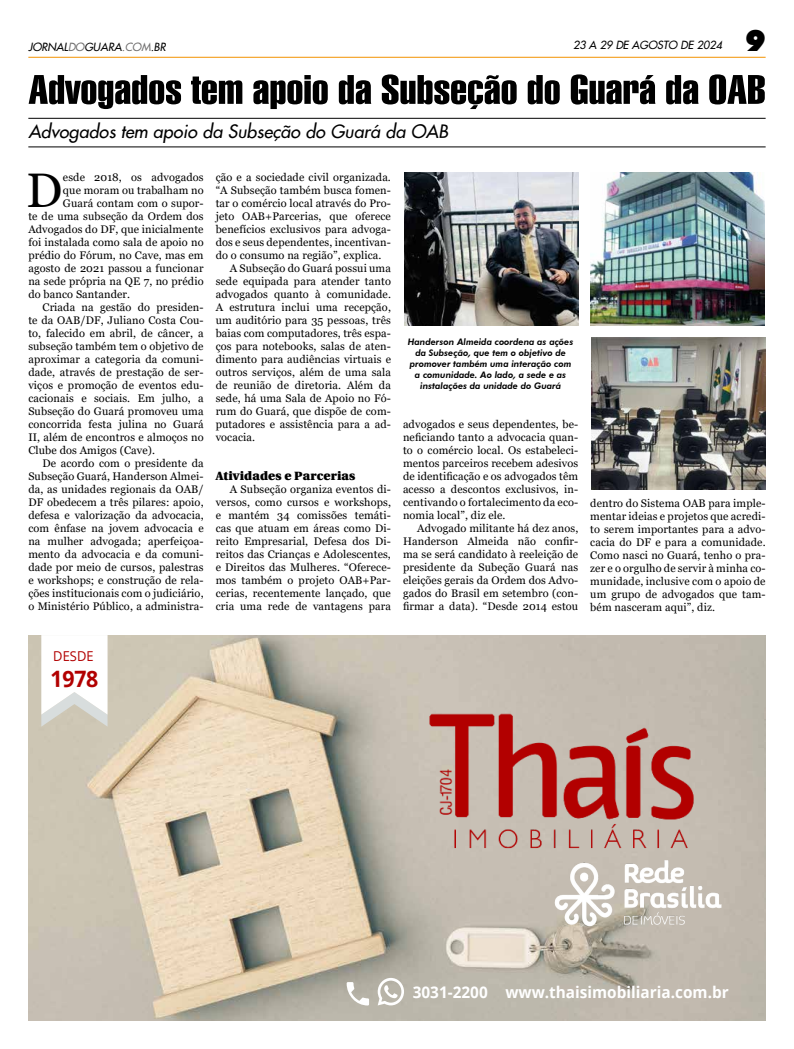
<style>
.page{position:relative;width:794px;height:1049px;background:#fff}
.page>*{position:absolute;margin:0;border:0;box-sizing:border-box;transform-origin:0 0}
.t1{font:48.5px "Georgia";color:#000}
.t2{font:40px "Swiss 911 BT Extra Compressed";color:#000;scale:1.25 1}
.t3{font:900 29.6px "Futura BT";color:#000}
.t4{font:700 22.5px "Open Sans";color:#b20000;scale:.96 1}
.t5{font:italic 18px "Futura 2";color:#000}
.t6{font:700 16.1px "Open Sans";color:#fff;scale:.96 1}
.t7{font:13.6px "Open Sans";color:#b20000;scale:.96 1}
.t8{font:900 12px "Utopia";letter-spacing:.01em;color:#000}
.t9{font:11px/13px "Georgia";letter-spacing:.01em;color:#000;text-align:justify}
.t10{font:italic 11px "Futura 2";color:#000}
.t11{font:italic 800 9px/11px "Futura BT";color:#000;text-align:center}
.s1{color:#706f6f}
</style>
<div class="page">
<hr style="left:28px;top:57px;width:737px;height:1px;background:#f39200">
<img style="left:28px;top:635px;width:737px;height:385px">
<img style="left:378px;top:646px;width:367px;height:217px">
<img style="left:532px;top:848px;width:206px;height:94px">
<svg style="left:41px;top:635px;width:67px;height:92px"></svg>
<svg style="left:378px;top:978px;width:26px;height:27px"></svg>
<svg style="left:347px;top:982px;width:22px;height:23px"></svg>
<hr style="left:28px;top:118px;width:737px;height:1px;background:#000">
<hr style="left:28px;top:147px;width:737px;height:1px;background:#000">
<img style="left:590px;top:173px;width:174px;height:152px">
<img style="left:404px;top:173px;width:174px;height:152px">
<img style="left:591px;top:337px;width:174px;height:153px">
<p class="t10" style="left:28px;top:39px;width:139px">JORNAL<span class="s1">DO</span>GUARA<span class="s1">.COM</span>.BR</p>
<p class="t10" style="left:573px;top:37px;width:150px">23 A 29 DE AGOSTO DE 2024</p>
<h3 class="t3" style="left:745px;top:22px;width:22px">9</h3>
<h2 class="t2" style="left:28px;top:67px;width:591px">Advogados tem apoio da Subseção do Guará da OAB</h2>
<h3 class="t5" style="left:28px;top:120px;width:421px">Advogados tem apoio da Subseção do Guará da OAB</h3>
<h1 class="t1" style="left:26px;top:161px;width:38px">D</h1>
<p class="t9" style="left:63px;top:171px;width:142px">esde 2018, os advogados</p>
<p class="t9" style="left:63px;top:184px;width:142px">que moram ou trabalham no</p>
<p class="t9" style="left:63px;top:197px;width:142px">Guará contam com o supor-</p>
<p class="t9" style="left:28px;top:210px;width:177px">te de uma subseção da Ordem dos</p>
<p class="t9" style="left:28px;top:223px;width:177px">Advogados do DF, que inicialmente</p>
<p class="t9" style="left:28px;top:236px;width:177px">foi instalada como sala de apoio no</p>
<p class="t9" style="left:28px;top:249px;width:177px">prédio do Fórum, no Cave, mas em</p>
<p class="t9" style="left:28px;top:262px;width:177px">agosto de 2021 passou a funcionar</p>
<p class="t9" style="left:28px;top:275px;width:177px">na sede própria na QE 7, no prédio</p>
<p class="t9" style="left:28px;top:288px;width:103px">do banco Santander.</p>
<p class="t9" style="left:43px;top:301px;width:163px">Criada na gestão do presiden-</p>
<p class="t9" style="left:28px;top:314px;width:177px">te da OAB/DF, Juliano Costa Cou-</p>
<p class="t9" style="left:28px;top:327px;width:177px">to, falecido em abril, de câncer, a</p>
<p class="t9" style="left:28px;top:340px;width:177px">subseção também tem o objetivo de</p>
<p class="t9" style="left:28px;top:353px;width:177px">aproximar a categoria da comuni-</p>
<p class="t9" style="left:28px;top:366px;width:177px">dade, através de prestação de ser-</p>
<p class="t9" style="left:28px;top:379px;width:177px">viços e promoção de eventos edu-</p>
<p class="t9" style="left:28px;top:392px;width:177px">cacionais e sociais. Em julho, a</p>
<p class="t9" style="left:28px;top:405px;width:177px">Subseção do Guará promoveu uma</p>
<p class="t9" style="left:28px;top:418px;width:177px">concorrida festa julina no Guará</p>
<p class="t9" style="left:28px;top:431px;width:177px">II, além de encontros e almoços no</p>
<p class="t9" style="left:28px;top:444px;width:128px">Clube dos Amigos (Cave).</p>
<p class="t9" style="left:43px;top:457px;width:163px">De acordo com o presidente da</p>
<p class="t9" style="left:28px;top:470px;width:177px">Subseção Guará, Handerson Almei-</p>
<p class="t9" style="left:28px;top:483px;width:177px">da, as unidades regionais da OAB/</p>
<p class="t9" style="left:28px;top:496px;width:177px">DF obedecem a três pilares: apoio,</p>
<p class="t9" style="left:28px;top:509px;width:177px">defesa e valorização da advocacia,</p>
<p class="t9" style="left:28px;top:522px;width:177px">com ênfase na jovem advocacia e</p>
<p class="t9" style="left:28px;top:535px;width:177px">na mulher advogada; aperfeiçoa-</p>
<p class="t9" style="left:28px;top:548px;width:177px">mento da advocacia e da comuni-</p>
<p class="t9" style="left:28px;top:561px;width:177px">dade por meio de cursos, palestras</p>
<p class="t9" style="left:28px;top:574px;width:177px">e workshops; e construção de rela-</p>
<p class="t9" style="left:28px;top:587px;width:177px">ções institucionais com o judiciário,</p>
<p class="t9" style="left:28px;top:600px;width:177px">o Ministério Público, a administra-</p>
<p class="t9" style="left:216px;top:171px;width:177px">ção e a sociedade civil organizada.</p>
<p class="t9" style="left:216px;top:184px;width:177px">“A Subseção também busca fomen-</p>
<p class="t9" style="left:216px;top:197px;width:177px">tar o comércio local através do Pro-</p>
<p class="t9" style="left:216px;top:210px;width:177px">jeto OAB+Parcerias, que oferece</p>
<p class="t9" style="left:216px;top:223px;width:177px">benefícios exclusivos para advoga-</p>
<p class="t9" style="left:216px;top:236px;width:177px">dos e seus dependentes, incentivan-</p>
<p class="t9" style="left:216px;top:249px;width:167px">do o consumo na região”, explica.</p>
<p class="t9" style="left:230px;top:262px;width:163px">A Subseção do Guará possui uma</p>
<p class="t9" style="left:216px;top:275px;width:177px">sede equipada para atender tanto</p>
<p class="t9" style="left:216px;top:288px;width:177px">advogados quanto à comunidade.</p>
<p class="t9" style="left:216px;top:301px;width:177px">A estrutura inclui uma recepção,</p>
<p class="t9" style="left:216px;top:314px;width:177px">um auditório para 35 pessoas, três</p>
<p class="t9" style="left:216px;top:327px;width:177px">baias com computadores, três espa-</p>
<p class="t9" style="left:216px;top:340px;width:177px">ços para notebooks, salas de aten-</p>
<p class="t9" style="left:216px;top:353px;width:177px">dimento para audiências virtuais e</p>
<p class="t9" style="left:216px;top:366px;width:177px">outros serviços, além de uma sala</p>
<p class="t9" style="left:216px;top:379px;width:177px">de reunião de diretoria. Além da</p>
<p class="t9" style="left:216px;top:392px;width:177px">sede, há uma Sala de Apoio no Fó-</p>
<p class="t9" style="left:216px;top:405px;width:177px">rum do Guará, que dispõe de com-</p>
<p class="t9" style="left:216px;top:418px;width:177px">putadores e assistência para a ad-</p>
<p class="t9" style="left:216px;top:431px;width:41px">vocacia.</p>
<p class="t8" style="left:216px;top:469px;width:141px">Atividades e Parcerias</p>
<p class="t9" style="left:216px;top:483px;width:177px;text-indent:14px">A Subseção organiza eventos di&shy;versos, como cursos e workshops, e mantém 34 comissões temáti&shy;cas que atuam em áreas como Di&shy;reito Empresarial, Defesa dos Di&shy;reitos das Crianças e Adolescentes, e Direitos das Mulheres. “Oferece&shy;mos também o projeto OAB+Par&shy;cerias, recentemente lançado, que cria uma rede de vantagens para</p>
<p class="t11" style="left:408px;top:336px;width:167px">Handerson Almeida coordena as ações da Subseção, que tem o objetivo de promover também uma interação com a comunidade. Ao lado, a sede e as instalações da unidade do Guará</p>
<p class="t9" style="left:403px;top:418px;width:177px">advogados e seus dependentes, be&shy;neficiando tanto a advocacia quan&shy;to o comércio local. Os estabeleci&shy;mentos parceiros recebem adesivos de identificação e os advogados têm acesso a descontos exclusivos, in&shy;centivando o fortalecimento da eco&shy;nomia local”, diz ele.</p>
<p class="t9" style="left:403px;top:522px;width:177px;text-indent:14px">Advogado militante há dez anos, Handerson Almeida não confir&shy;ma se será candidato à reeleição de presidente da Subeção Guará nas eleições gerais da Ordem dos Advo&shy;gados do Brasil em setembro (con&shy;firmar a data). “Desde 2014 estou</p>
<p class="t9" style="left:590px;top:496px;width:177px">dentro do Sistema OAB para imple&shy;mentar ideias e projetos que acredi&shy;to serem importantes para a advo&shy;cacia do DF e para a comunidade.<br>Como nasci no Guará, tenho o pra&shy;zer e o orgulho de servir à minha co&shy;munidade, inclusive com o apoio de um grupo de advogados que tam&shy;bém nasceram aqui”, diz.</p>
<p class="t7" style="left:53px;top:647px;width:44px;rotate:-1deg">DESDE</p>
<h3 class="t4" style="left:50px;top:663px;width:51px;rotate:-1deg">1978</h3>
<h3 class="t6" style="left:413px;top:981px;width:80px">3031-2200</h3>
<h3 class="t6" style="left:505px;top:981px;width:234px">www.thaisimobiliaria.com.br</h3>
</div>
